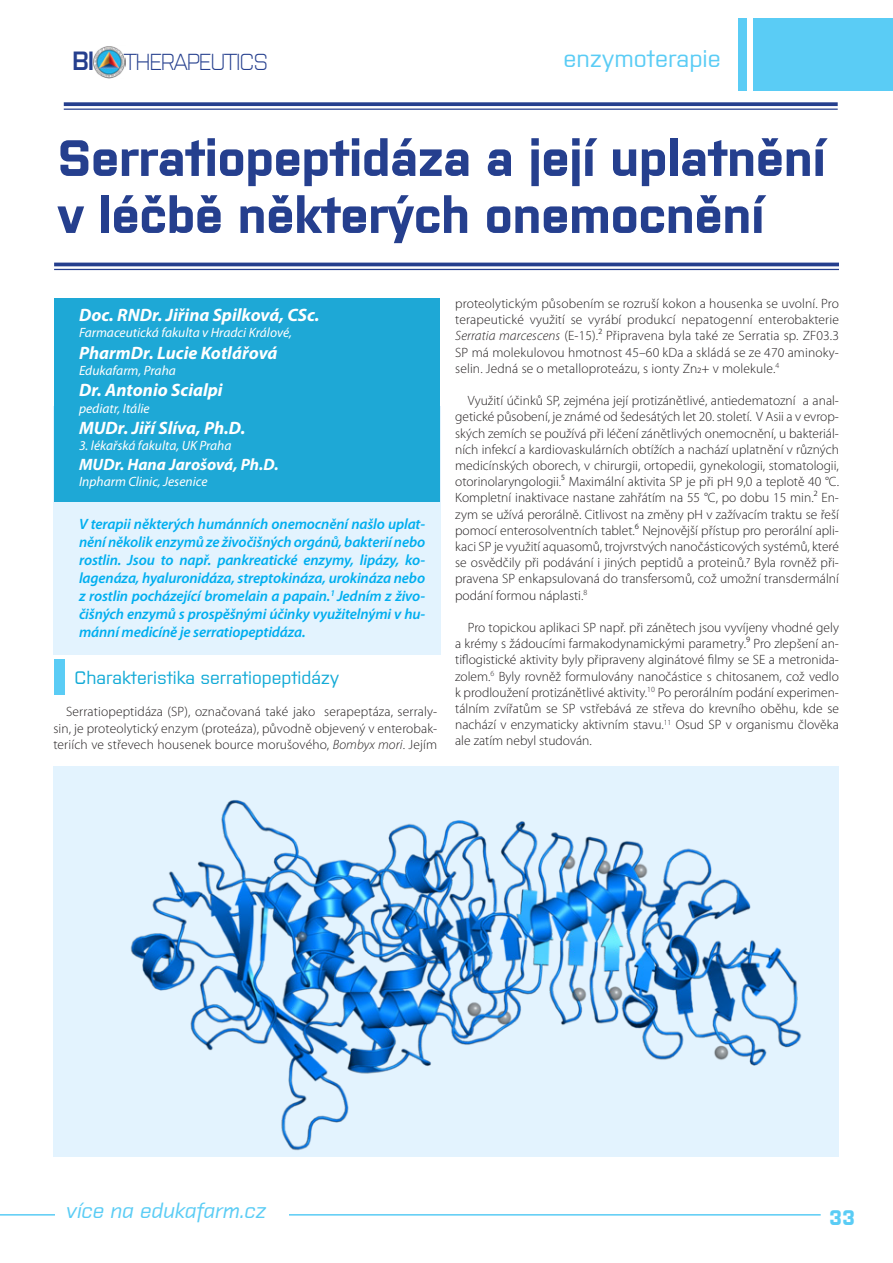
<style>
.page{position:relative;width:893px;height:1263px;background:#fff}
.page>*{position:absolute;margin:0;border:0;box-sizing:border-box;transform-origin:0 0}
.t1{font:700 51px/57px "Purista";letter-spacing:-.01em;color:#253f8e}
.t2{font:500 24px "Purista";color:#5accf5}
.t3{font:300 22.95px "Purista";letter-spacing:-.05em;color:#253f8e}
.t4{font:italic 500 21px "Purista";color:#5accf5}
.t5{font:700 21px "Purista";color:#5accf5}
.t6{font:italic 700 18px "Myriad Pro";color:#fff}
.mezititulek{font:500 18px "Purista";color:#13aad6}
.t7{font:italic 700 16.5px "Myriad Pro";color:#fff}
.t8{font:italic 600 15px/18px "Myriad Pro";letter-spacing:-.01em;color:#00aeef;text-align:justify}
.HLAVNÍ_TEXT{font:300 13.5px/16.2px "Myriad Pro";color:#231f20;text-align:justify}
.t9{font:italic 13.5px "Myriad Pro";color:#fff}
.s1{font-weight:600;font-size:26.25px}
.s2{font-style:italic}
</style>
<div class="page">
<div style="left:753px;top:18px;width:140px;height:72px;background:#5accf5"></div>
<div style="left:738px;top:18px;width:8px;height:72px;background:#5accf5"></div>
<svg style="left:64px;top:102px;width:774px;height:4px;fill:#253f8e"></svg>
<hr style="left:64px;top:109px;width:774px;height:1px;background:#253f8e">
<img style="left:93px;top:46px;width:32px;height:32px">
<hr style="left:0;top:1214px;width:821px;height:1px;background:#5accf5">
<div style="left:55px;top:1191px;width:234px;height:49px;background:#fff"></div>
<div style="left:53px;top:406px;width:388px;height:249px;background:#e3f3fe"></div>
<div style="left:54px;top:298px;width:385px;height:204px;background:#1ea8d6"></div>
<div style="left:54px;top:659px;width:10px;height:36px;background:#5accf5"></div>
<hr style="left:54px;top:263px;width:785px;height:3px;background:#253f8e">
<hr style="left:54px;top:269px;width:785px;height:1px;background:#253f8e">
<div style="left:53px;top:766px;width:786px;height:391px;background:#e3f3fe"></div>
<img style="left:130px;top:800px;width:672px;height:351px">
<h3 class="t3" style="left:72px;top:45px;width:197px"><span class="s1">BI</span> THERAPEUTICS</h3>
<p class="t2" style="left:564px;top:41px;width:159px">enzymoterapie</p>
<p class="t1" style="left:57px;top:125px;width:770px">Serratiopeptidáza a její uplatnění v léčbě některých onemocnění</p>
<p class="t6" style="left:79px;top:303px;width:242px">Doc. RNDr. Jiřina Spilková, CSc.</p>
<p class="t9" style="left:79px;top:324px;width:214px">Farmaceutická fakulta v Hradci Králové,</p>
<p class="t6" style="left:79px;top:341px;width:200px">PharmDr. Lucie Kotlářová</p>
<p class="t9" style="left:79px;top:362px;width:98px">Edukafarm, Praha</p>
<p class="t6" style="left:79px;top:379px;width:145px">Dr. Antonio Scialpi</p>
<p class="t9" style="left:79px;top:400px;width:72px">pediatr, Itálie</p>
<p class="t6" style="left:79px;top:416px;width:168px">MUDr. Jiří Slíva, Ph.D.</p>
<p class="t9" style="left:79px;top:437px;width:154px">3. lékařská fakulta, UK Praha</p>
<p class="t7" style="left:79px;top:454px;width:201px">MUDr. Hana Jarošová, Ph.D.</p>
<p class="t9" style="left:79px;top:473px;width:130px">Inpharm Clinic, Jesenice</p>
<p class="t8" style="left:79px;top:516px;width:348px">V terapii některých humánních onemocnění našlo uplat&shy;nění několik enzymů ze živočišných orgánů, bakterií nebo rostlin. Jsou to např. pankreatické enzymy, lipázy, ko&shy;lagenáza, hyaluronidáza, streptokináza, urokináza nebo z rostlin pocházející bromelain a papain.<sup>1</sup> Jedním z živo&shy;čišných enzymů s prospěšnými účinky využitelnými v hu&shy;mánní medicíně je serratiopeptidáza.</p>
<p class="mezititulek" style="left:75px;top:665px;width:266px">Charakteristika serratiopeptidázy</p>
<p class="HLAVNÍ_TEXT" style="left:53px;top:704px;width:385px;text-indent:13px">Serratiopeptidáza (SP), označovaná také jako serapeptáza, serraly&shy;sin, je proteolytický enzym (proteáza), původně objevený v enterobak&shy;teriích ve střevech housenek bource morušového, <span class="s2">Bombyx mori</span>. Jejím</p>
<p class="HLAVNÍ_TEXT" style="left:455px;top:296px;width:385px">proteolytickým působením se rozruší kokon a housenka se uvolní. Pro terapeutické využití se vyrábí produkcí nepatogenní enterobakterie <span class="s2">Serratia marcescens</span> (E-15).² Připravena byla také ze Serratia sp. ZF03.3<br>SP má molekulovou hmotnost 45–60 kDa a skládá se ze 470 aminoky&shy;selin. Jedná se o metalloproteázu, s ionty Zn2+ v molekule.<sup>4</sup></p>
<p class="HLAVNÍ_TEXT" style="left:455px;top:393px;width:385px;text-indent:13px">Využití účinků SP, zejména její protizánětlivé, antiedematozní a anal&shy;getické působení, je známé od šedesátých let 20. století. V Asii a v evrop&shy;ských zemích se používá při léčení zánětlivých onemocnění, u bakteriál&shy;ních infekcí a kardiovaskulárních obtížích a nachází uplatnění v různých medicínských oborech, v chirurgii, ortopedii, gynekologii, stomatologii, otorinolaryngologii.⁵ Maximální aktivita SP je při pH 9,0 a teplotě 40 °C.<br>Kompletní inaktivace nastane zahřátím na 55 °C, po dobu 15 min.² En&shy;zym se užívá perorálně. Citlivost na změny pH v zažívacím traktu se řeší pomocí enterosolventních tablet.⁶ Nejnovější přístup pro perorální apli&shy;kaci SP je využití aquasomů, trojvrstvých nanočásticových systémů, které se osvědčily při podávání i jiných peptidů a proteinů.7 Byla rovněž při&shy;pravena SP enkapsulovaná do transfersomů, což umožní transdermální podání formou náplasti.<sup>8</sup></p>
<p class="HLAVNÍ_TEXT" style="left:455px;top:620px;width:385px;text-indent:13px">Pro topickou aplikaci SP např. při zánětech jsou vyvíjeny vhodné gely a krémy s žádoucími farmakodynamickými parametry.⁹ Pro zlepšení an&shy;tiflogistické aktivity byly připraveny alginátové filmy se SE a metronida&shy;zolem.<sup>6</sup> Byly rovněž formulovány nanočástice s chitosanem, což vedlo k prodloužení protizánětlivé aktivity.<sup>10</sup> Po perorálním podání experimen&shy;tálním zvířatům se SP vstřebává ze střeva do krevního oběhu, kde se nachází v enzymaticky aktivním stavu.<sup>11</sup> Osud SP v organismu člověka ale zatím nebyl studován.</p>
<h3 class="t4" style="left:66px;top:1195px;width:202px">více na edukafarm.cz</h3>
<p class="t5" style="left:829px;top:1202px;width:27px">33</p>
</div>
